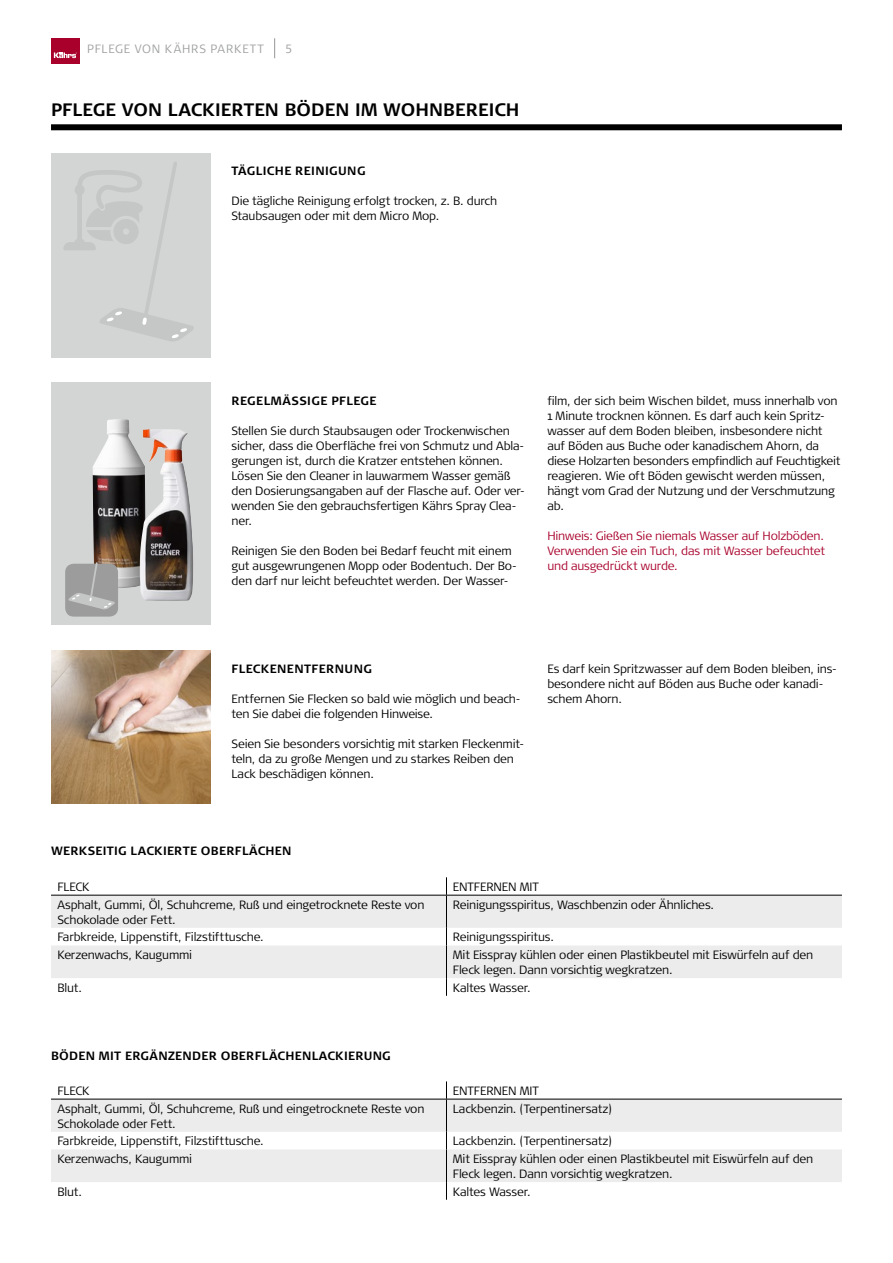
<style>
.page{position:relative;width:893px;height:1263px;background:#fff}
.page>*{position:absolute;margin:0;border:0;box-sizing:border-box;transform-origin:0 0}
.t1{font:700 18px "Signa Pro";letter-spacing:.005em;color:#000}
.t2{font:300 12px/15px "Signa Pro";letter-spacing:-.015em;color:#000}
.t3{font:700 12px "Signa Pro";letter-spacing:.025em;color:#000}
.t4{font:300 12px/15px "Signa Pro";letter-spacing:-.015em;color:#a8002b;text-align:justify}
.t5{font:300 12px "Signa Pro";letter-spacing:.065em;color:#a0a1a1}
</style>
<div class="page">
<div style="left:51px;top:38px;width:29px;height:25px;background:#a8002b"></div>
<svg style="left:54px;top:52px;width:23px;height:6px"></svg>
<div style="left:51px;top:153px;width:159px;height:204px;background:#d3d4d4"></div>
<svg style="left:64px;top:162px;width:130px;height:179px"></svg>
<div style="left:51px;top:383px;width:159px;height:242px;background:#d3d4d4"></div>
<img style="left:92px;top:419px;width:48px;height:169px">
<div style="left:65px;top:564px;width:53px;height:53px;background:#9c9c9d;border-radius:9px"></div>
<svg style="left:68px;top:561px;width:47px;height:49px"></svg>
<img style="left:140px;top:429px;width:53px;height:172px">
<img style="left:51px;top:651px;width:159px;height:153px">
<svg style="left:274px;top:38px;width:1px;height:20px"></svg>
<svg style="left:51px;top:896px;width:791px;height:82px;fill:#ececec"></svg>
<hr style="left:51px;top:895px;width:395px;height:1px;background:#000">
<hr style="left:446px;top:895px;width:396px;height:1px;background:#000">
<svg style="left:446px;top:877px;width:1px;height:18px"></svg>
<hr style="left:446px;top:895px;width:1px;height:33px;background:#000">
<svg style="left:446px;top:928px;width:1px;height:17px"></svg>
<hr style="left:446px;top:945px;width:1px;height:33px;background:#000">
<svg style="left:446px;top:978px;width:1px;height:18px"></svg>
<svg style="left:51px;top:1100px;width:791px;height:82px;fill:#ececec"></svg>
<hr style="left:51px;top:1099px;width:395px;height:1px;background:#000">
<hr style="left:446px;top:1099px;width:396px;height:1px;background:#000">
<svg style="left:446px;top:1081px;width:1px;height:18px"></svg>
<hr style="left:446px;top:1099px;width:1px;height:33px;background:#000">
<svg style="left:446px;top:1132px;width:1px;height:17px"></svg>
<hr style="left:446px;top:1149px;width:1px;height:33px;background:#000">
<svg style="left:446px;top:1182px;width:1px;height:18px"></svg>
<div style="left:51px;top:124px;width:791px;height:6px;background:#000"></div>
<p class="t5" style="left:87px;top:42px;width:178px">PFLEGE VON KÄHRS PARKETT</p>
<p class="t5" style="left:285px;top:42px;width:9px">5</p>
<h1 class="t1" style="left:51px;top:99px;width:470px">PFLEGE VON LACKIERTEN BÖDEN IM WOHNBEREICH</h1>
<p class="t3" style="left:232px;top:164px;width:135px">TÄGLICHE REINIGUNG</p>
<p class="t2" style="left:231px;top:193px;width:267px">Die tägliche Reinigung erfolgt trocken, z. B. durch<br>Staubsaugen oder mit dem Micro Mop.</p>
<p class="t3" style="left:232px;top:393px;width:146px">REGELMÄSSIGE PFLEGE</p>
<p class="t2" style="left:231px;top:423px;width:295px">Stellen Sie durch Staubsaugen oder Trockenwischen sicher, dass die Oberfläche frei von Schmutz und Abla&shy;gerungen ist, durch die Kratzer entstehen können.<br>Lösen Sie den Cleaner in lauwarmem Wasser gemäß den Dosierungsangaben auf der Flasche auf. Oder ver&shy;wenden Sie den gebrauchsfertigen Kährs Spray Clea&shy;ner.</p>
<p class="t2" style="left:231px;top:543px;width:287px">Reinigen Sie den Boden bei Bedarf feucht mit einem gut ausgewrungenen Mopp oder Bodentuch. Der Bo&shy;den darf nur leicht befeuchtet werden. Der Wasser-</p>
<p class="t2" style="left:547px;top:393px;width:294px">film, der sich beim Wischen bildet, muss innerhalb von 1 Minute trocknen können. Es darf auch kein Spritz&shy;wasser auf dem Boden bleiben, insbesondere nicht auf Böden aus Buche oder kanadischem Ahorn, da diese Holzarten besonders empfindlich auf Feuchtigkeit reagieren. Wie oft Böden gewischt werden müssen, hängt vom Grad der Nutzung und der Verschmutzung ab.</p>
<p class="t4" style="left:547px;top:528px;width:279px">Hinweis: Gießen Sie niemals Wasser auf Holzböden.<br>Verwenden Sie ein Tuch, das mit Wasser befeuchtet und ausgedrückt wurde.</p>
<p class="t3" style="left:232px;top:661px;width:142px">FLECKENENTFERNUNG</p>
<p class="t2" style="left:231px;top:691px;width:291px">Entfernen Sie Flecken so bald wie möglich und beach&shy;ten Sie dabei die folgenden Hinweise.</p>
<p class="t2" style="left:231px;top:736px;width:294px">Seien Sie besonders vorsichtig mit starken Fleckenmit&shy;teln, da zu große Mengen und zu starkes Reiben den<br>Lack beschädigen können.</p>
<p class="t2" style="left:547px;top:661px;width:291px">Es darf kein Spritzwasser auf dem Boden bleiben, ins&shy;besondere nicht auf Böden aus Buche oder kanadi&shy;schem Ahorn.</p>
<p class="t3" style="left:51px;top:844px;width:242px">WERKSEITIG LACKIERTE OBERFLÄCHEN</p>
<p class="t2" style="left:57px;top:879px;width:34px">FLECK</p>
<p class="t2" style="left:453px;top:879px;width:87px">ENTFERNEN MIT</p>
<p class="t2" style="left:57px;top:897px;width:368px">Asphalt, Gummi, Öl, Schuhcreme, Ruß und eingetrocknete Reste von<br>Schokolade oder Fett.</p>
<p class="t2" style="left:453px;top:897px;width:263px">Reinigungsspiritus, Waschbenzin oder Ähnliches.</p>
<p class="t2" style="left:57px;top:929px;width:208px">Farbkreide, Lippenstift, Filzstifttusche.</p>
<p class="t2" style="left:453px;top:929px;width:103px">Reinigungsspiritus.</p>
<p class="t2" style="left:57px;top:947px;width:136px">Kerzenwachs, Kaugummi</p>
<p class="t2" style="left:453px;top:947px;width:362px">Mit Eisspray kühlen oder einen Plastikbeutel mit Eiswürfeln auf den<br>Fleck legen. Dann vorsichtig wegkratzen.</p>
<p class="t2" style="left:57px;top:980px;width:26px">Blut.</p>
<p class="t2" style="left:453px;top:980px;width:80px">Kaltes Wasser.</p>
<p class="t3" style="left:51px;top:1048px;width:341px">BÖDEN MIT ERGÄNZENDER OBERFLÄCHENLACKIERUNG</p>
<p class="t2" style="left:57px;top:1083px;width:34px">FLECK</p>
<p class="t2" style="left:453px;top:1083px;width:87px">ENTFERNEN MIT</p>
<p class="t2" style="left:57px;top:1101px;width:368px">Asphalt, Gummi, Öl, Schuhcreme, Ruß und eingetrocknete Reste von<br>Schokolade oder Fett.</p>
<p class="t2" style="left:453px;top:1101px;width:161px">Lackbenzin. (Terpentinersatz)</p>
<p class="t2" style="left:57px;top:1133px;width:208px">Farbkreide, Lippenstift, Filzstifttusche.</p>
<p class="t2" style="left:453px;top:1133px;width:161px">Lackbenzin. (Terpentinersatz)</p>
<p class="t2" style="left:57px;top:1151px;width:136px">Kerzenwachs, Kaugummi</p>
<p class="t2" style="left:453px;top:1151px;width:362px">Mit Eisspray kühlen oder einen Plastikbeutel mit Eiswürfeln auf den<br>Fleck legen. Dann vorsichtig wegkratzen.</p>
<p class="t2" style="left:57px;top:1184px;width:26px">Blut.</p>
<p class="t2" style="left:453px;top:1184px;width:80px">Kaltes Wasser.</p>
</div>
